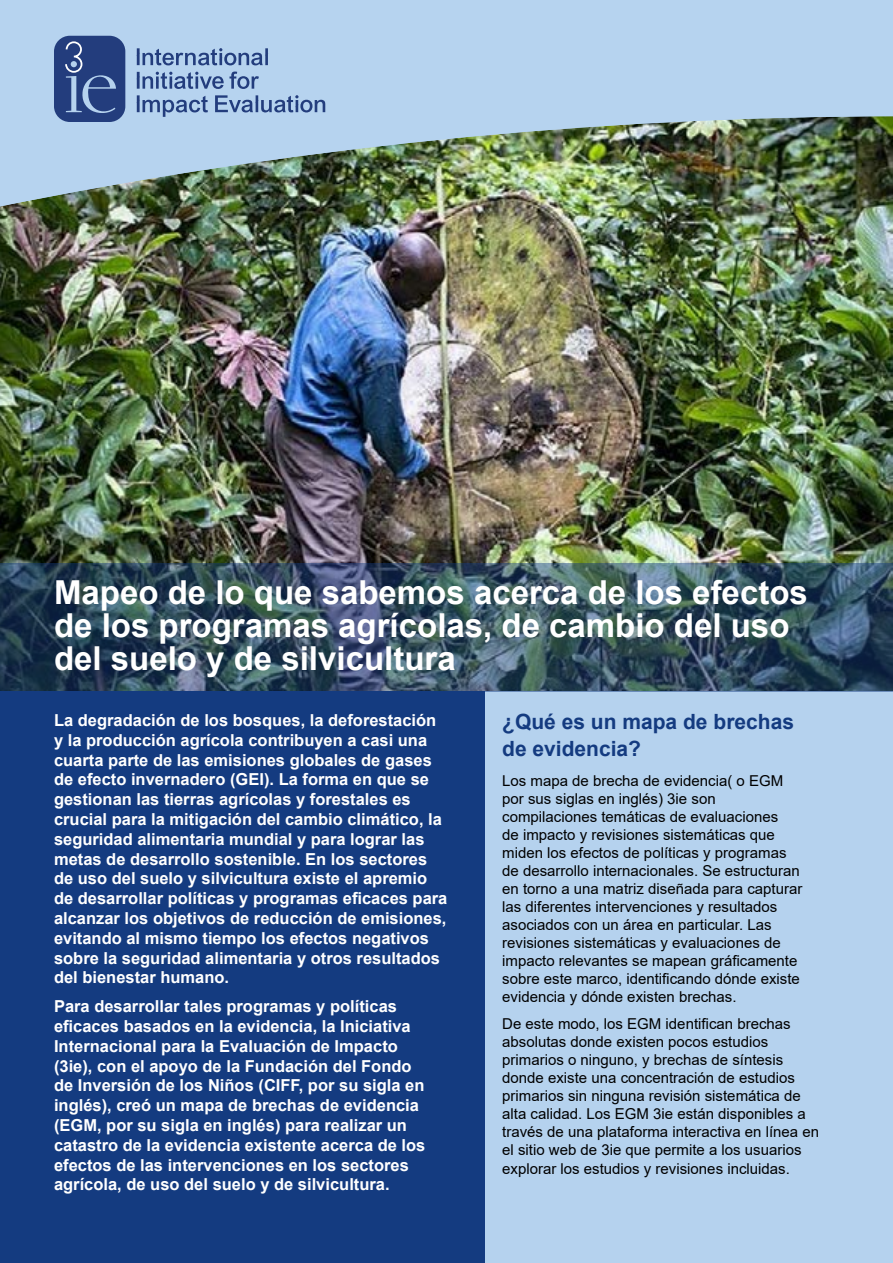
<style>
.page{position:relative;width:893px;height:1263px;background:#fff}
.page>*{position:absolute;margin:0;border:0;box-sizing:border-box;transform-origin:0 0}
.t1{font:700 33px/33px "Arial";color:#fff}
.t2{font:700 21px/27px "Arial";color:#143b80}
.t3{font:700 16.5px/19.8px "Arial";color:#fff}
.t4{font:15px/18px "Arial";color:#000}
</style>
<div class="page">
<div style="left:484px;top:691px;width:409px;height:572px;background:#b5d2ee"></div>
<div style="left:0;top:691px;width:484px;height:572px;background:#143b80"></div>
<img style="left:0;top:209px;width:893px;height:354px">
<img style="left:0;top:0;width:893px;height:206px">
<div style="left:54px;top:36px;width:71px;height:86px;background:#233d7d;border-radius:16px"></div>
<svg style="left:65px;top:41px;width:51px;height:72px"></svg>
<svg style="left:137px;top:95px;width:71px;height:22px;background:#8aa7cd"></svg>
<svg style="left:137px;top:48px;width:131px;height:17px;background:#809cc5"></svg>
<svg style="left:137px;top:72px;width:122px;height:17px;background:#809cc5"></svg>
<svg style="left:215px;top:95px;width:110px;height:17px;background:#7f9bc4"></svg>
<svg style="left:0;top:563px;width:893px;height:128px;background:#354f60"></svg>
<h1 class="t1" style="left:54px;top:576px;width:755px">Mapeo de lo que sabemos acerca de los efectos de los programas agrícolas, de cambio del uso del suelo y de silvicultura</h1>
<p class="t3" style="left:54px;top:710px;width:395px">La degradación de los bosques, la deforestación y la producción agrícola contribuyen a casi una cuarta parte de las emisiones globales de gases de efecto invernadero (GEI). La forma en que se gestionan las tierras agrícolas y forestales es crucial para la mitigación del cambio climático, la seguridad alimentaria mundial y para lograr las metas de desarrollo sostenible. En los sectores de uso del suelo y silvicultura existe el apremio de desarrollar políticas y programas eficaces para alcanzar los objetivos de reducción de emisiones, evitando al mismo tiempo los efectos negativos sobre la seguridad alimentaria y otros resultados del bienestar humano.</p>
<p class="t3" style="left:54px;top:997px;width:373px">Para desarrollar tales programas y políticas eficaces basados en la evidencia, la Iniciativa Internacional para la Evaluación de Impacto (3ie), con el apoyo de la Fundación del Fondo de Inversión de los Niños (CIFF, por su sigla en inglés), creó un mapa de brechas de evidencia (EGM, por su sigla en inglés) para realizar un catastro de la evidencia existente acerca de los efectos de las intervenciones en los sectores agrícola, de uso del suelo y de silvicultura.</p>
<p class="t2" style="left:502px;top:709px;width:293px">¿Qué es un mapa de brechas de evidencia?</p>
<p class="t4" style="left:502px;top:772px;width:302px">Los mapa de brecha de evidencia( o EGM por sus siglas en inglés) 3ie son compilaciones temáticas de evaluaciones<br>de impacto y revisiones sistemáticas que miden los efectos de políticas y programas de desarrollo internacionales. Se estructuran en torno a una matriz diseñada para capturar las diferentes intervenciones y resultados asociados con un área en particular. Las revisiones sistemáticas y evaluaciones de impacto relevantes se mapean gráficamente sobre este marco, identificando dónde existe evidencia y dónde existen brechas.</p>
<p class="t4" style="left:502px;top:1015px;width:318px">De este modo, los EGM identifican brechas absolutas donde existen pocos estudios primarios o ninguno, y brechas de síntesis donde existe una concentración de estudios primarios sin ninguna revisión sistemática de alta calidad. Los EGM 3ie están disponibles a través de una plataforma interactiva en línea en el sitio web de 3ie que permite a los usuarios explorar los estudios y revisiones incluidas.</p>
</div>
